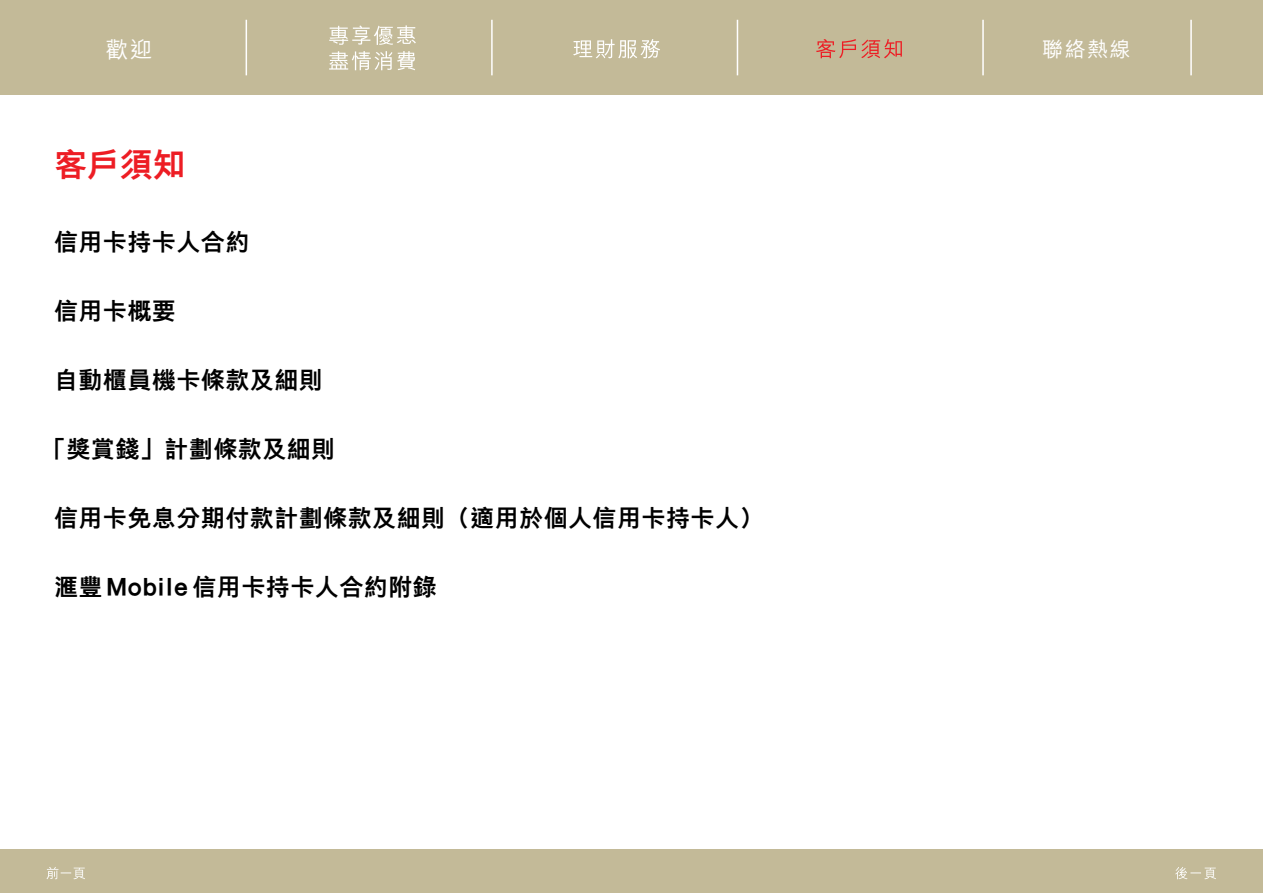
<style>
.page{position:relative;width:1263px;height:893px;background:#fff}
.page>*{position:absolute;margin:0;border:0;box-sizing:border-box;transform-origin:0 0}
.t1{font:800 33px "M Hei H Kfor HSBC";color:#ed1d24}
.t2{font:800 24px "M Hei H Kfor HSBC";letter-spacing:.02em;color:#000}
.t3{font:500 22.5px "M Hei H Kfor HSBC";color:#fff}
.t4{font:500 21px "M Hei H Kfor HSBC";color:#fff}
</style>
<div class="page">
<div style="left:0;top:0;width:1263px;height:95px;background:#c3ba98"></div>
<div style="left:0;top:849px;width:1263px;height:44px;background:#c3ba98"></div>
<hr style="left:246px;top:20px;width:1px;height:55px;background:#fff">
<hr style="left:491px;top:20px;width:2px;height:55px;background:#fff">
<hr style="left:737px;top:20px;width:1px;height:55px;background:#fff">
<hr style="left:982px;top:20px;width:2px;height:55px;background:#fff">
<hr style="left:1190px;top:20px;width:2px;height:55px;background:#fff">
<svg style="left:329px;top:51px;width:86px;height:19px"></svg>
<svg style="left:329px;top:25px;width:87px;height:20px"></svg>
<svg style="left:573px;top:39px;width:87px;height:20px"></svg>
<svg style="left:816px;top:39px;width:86px;height:19px"></svg>
<svg style="left:47px;top:867px;width:38px;height:12px"></svg>
<svg style="left:1175px;top:867px;width:41px;height:12px"></svg>
<p class="t3" style="left:106px;top:33px;width:48px">歡迎</p>
<p class="t4" style="left:1042px;top:34px;width:90px">聯絡熱線</p>
<h1 class="t1" style="left:54px;top:148px;width:133px">客戶須知</h1>
<p class="t2" style="left:54px;top:230px;width:197px">信用卡持卡人合約</p>
<p class="t2" style="left:54px;top:299px;width:123px">信用卡概要</p>
<p class="t2" style="left:54px;top:368px;width:270px">自動櫃員機卡條款及細則</p>
<p class="t2" style="left:42px;top:437px;width:295px">「獎賞錢」計劃條款及細則</p>
<p class="t2" style="left:54px;top:506px;width:711px">信用卡免息分期付款計劃條款及細則（適用於個人信用卡持卡人）</p>
<p class="t2" style="left:54px;top:575px;width:384px">滙豐 Mobile 信用卡持卡人合約附錄</p>
</div>
